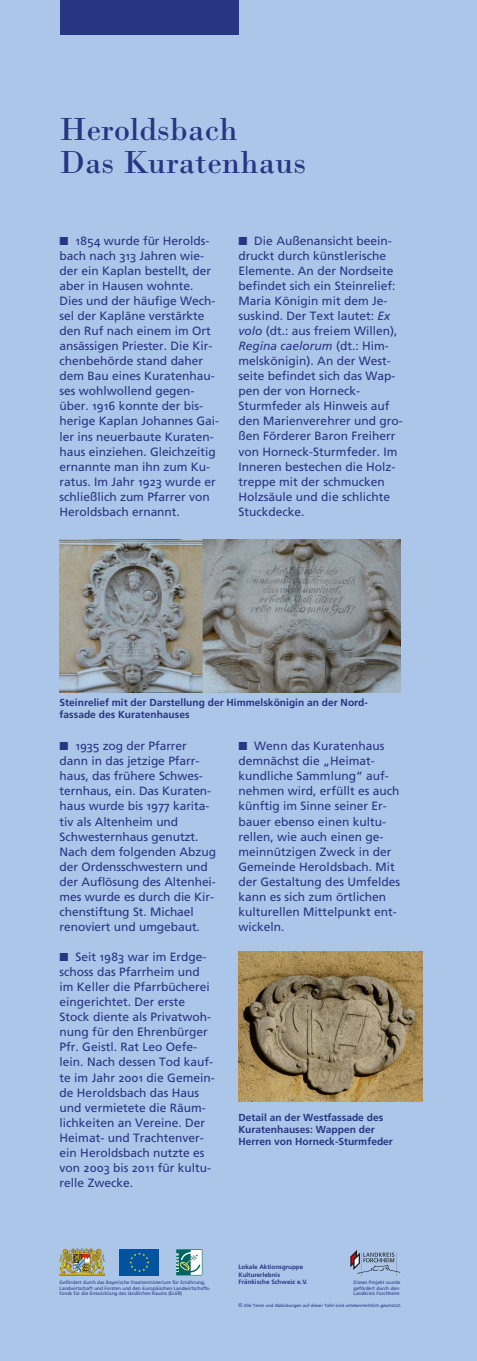
<style>
.page{position:relative;width:477px;height:1361px;background:#fff}
.page>*{position:absolute;margin:0;border:0;box-sizing:border-box;transform-origin:0 0}
.t1{font:33.6px/32.2px "Bodoni";color:#283583}
.t2{font:12px/15.1px "Frutiger Linotype";color:#283583}
.t3{font:700 10.2px/12.2px "Frutiger Linotype";color:#283583}
.t4{font:700 6.27px/7.3px "Frutiger Linotype";color:#283583}
.t5{font:4.8px/5.6px "Frutiger Linotype";color:#283583}
.t6{font:4.44px "Frutiger Linotype";letter-spacing:-.005em;color:#283583}
.s1{font-family:"WP Math A"}
.s2{font-style:italic}
.s3{font-family:"Arial";font-size:5.4px}
</style>
<div class="page">
<div style="left:0;top:0;width:476px;height:1361px;background:#acc6e9"></div>
<div style="left:60px;top:0;width:178px;height:34px;background:#283583"></div>
<img style="left:60px;top:1248px;width:44px;height:27px">
<svg style="left:176px;top:1249px;width:26px;height:26px"></svg>
<div style="left:119px;top:1249px;width:40px;height:26px;background:#0153a0"></div>
<svg style="left:129px;top:1252px;width:20px;height:20px"></svg>
<svg style="left:350px;top:1250px;width:50px;height:26px"></svg>
<img style="left:238px;top:952px;width:184px;height:149px">
<img style="left:60px;top:539px;width:340px;height:153px">
<h1 class="t1" style="left:59px;top:117px;width:248px">Heroldsbach<br>Das Kuratenhaus</h1>
<p class="t2" style="left:60px;top:234px;width:161px"><span class="s1">€</span> 1854 wurde für Herolds&shy;bach nach 313 Jahren wie&shy;der ein Kaplan bestellt, der aber in Hausen wohnte.<br>Dies und der häufige Wech&shy;sel der Kapläne verstärkte den Ruf nach einem im Ort ansässigen Priester. Die Kir&shy;chenbehörde stand daher dem Bau eines Kuratenhau&shy;ses wohlwollend gegen&shy;über. 1916 konnte der bis&shy;herige Kaplan Johannes Gai&shy;ler ins neuerbaute Kuraten&shy;haus einziehen. Gleichzeitig ernannte man ihn zum Ku&shy;ratus. Im Jahr 1923 wurde er schließlich zum Pfarrer von<br>Heroldsbach ernannt.</p>
<p class="t2" style="left:238px;top:234px;width:166px"><span class="s1">€</span> Die Außenansicht beein&shy;druckt durch künstlerische<br>Elemente. An der Nordseite befindet sich ein Steinrelief:<br>Maria Königin mit dem Je&shy;suskind. Der Text lautet: <span class="s2">Ex volo</span> (dt.: aus freiem Willen),<br><span class="s2">Regina caelorum</span> (dt.: Him&shy;melskönigin). An der West&shy;seite befindet sich das Wap&shy;pen der von Horneck-<br>Sturmfeder als Hinweis auf den Marienverehrer und gro&shy;ßen Förderer Baron Freiherr von Horneck-Sturmfeder. Im<br>Inneren bestechen die Holz&shy;treppe mit der schmucken<br>Holzsäule und die schlichte<br>Stuckdecke.</p>
<p class="t3" style="left:60px;top:697px;width:309px">Steinrelief mit der Darstellung der Himmelskönigin an der Nord&shy;fassade des Kuratenhauses</p>
<p class="t2" style="left:60px;top:739px;width:158px"><span class="s1">€</span> 1935 zog der Pfarrer dann in das jetzige Pfarr&shy;haus, das frühere Schwes&shy;ternhaus, ein. Das Kuraten&shy;haus wurde bis 1977 karita&shy;tiv als Altenheim und<br>Schwesternhaus genutzt.<br>Nach dem folgenden Abzug der Ordensschwestern und der Auflösung des Altenhei&shy;mes wurde es durch die Kir&shy;chenstiftung St. Michael renoviert und umgebaut.</p>
<p class="t2" style="left:60px;top:950px;width:156px"><span class="s1">€</span> Seit 1983 war im Erdge&shy;schoss das Pfarrheim und im Keller die Pfarrbücherei eingerichtet. Der erste<br>Stock diente als Privatwoh&shy;nung für den Ehrenbürger<br>Pfr. Geistl. Rat Leo Oefe&shy;lein. Nach dessen Tod kauf&shy;te im Jahr 2001 die Gemein&shy;de Heroldsbach das Haus und vermietete die Räum&shy;lichkeiten an Vereine. Der<br>Heimat- und Trachtenver&shy;ein Heroldsbach nutzte es von 2003 bis 2011 für kultu&shy;relle Zwecke.</p>
<p class="t2" style="left:238px;top:739px;width:163px"><span class="s1">€</span> Wenn das Kuratenhaus demnächst die „Heimat&shy;kundliche Sammlung“ auf&shy;nehmen wird, erfüllt es auch künftig im Sinne seiner Er&shy;bauer ebenso einen kultu&shy;rellen, wie auch einen ge&shy;meinnützigen Zweck in der<br>Gemeinde Heroldsbach. Mit der Gestaltung des Umfeldes kann es sich zum örtlichen kulturellen Mittelpunkt ent&shy;wickeln.</p>
<p class="t3" style="left:238px;top:1112px;width:156px">Detail an der Westfassade des<br>Kuratenhauses: Wappen der<br>Herren von Horneck-Sturmfeder</p>
<p class="t5" style="left:60px;top:1280px;width:152px">Gefördert durch das Bayerische Staatsministerium für Ernährung,<br>Landwirtschaft und Forsten und den Europäischen Landwirtschafts&shy;fonds für die Entwicklung des ländlichen Raums (ELER)</p>
<p class="t4" style="left:238px;top:1264px;width:70px">Lokale Aktionsgruppe<br>Kulturerlebnis<br>Fränkische Schweiz e.V.</p>
<p class="t5" style="left:353px;top:1280px;width:48px">Dieses Projekt wurde gefördert durch den<br>Landkreis Forchheim</p>
<p class="t6" style="left:238px;top:1303px;width:164px"><span class="s3">©</span> Alle Texte und Abbildungen auf dieser Tafel sind urheberrechtlich geschützt.</p>
</div>
